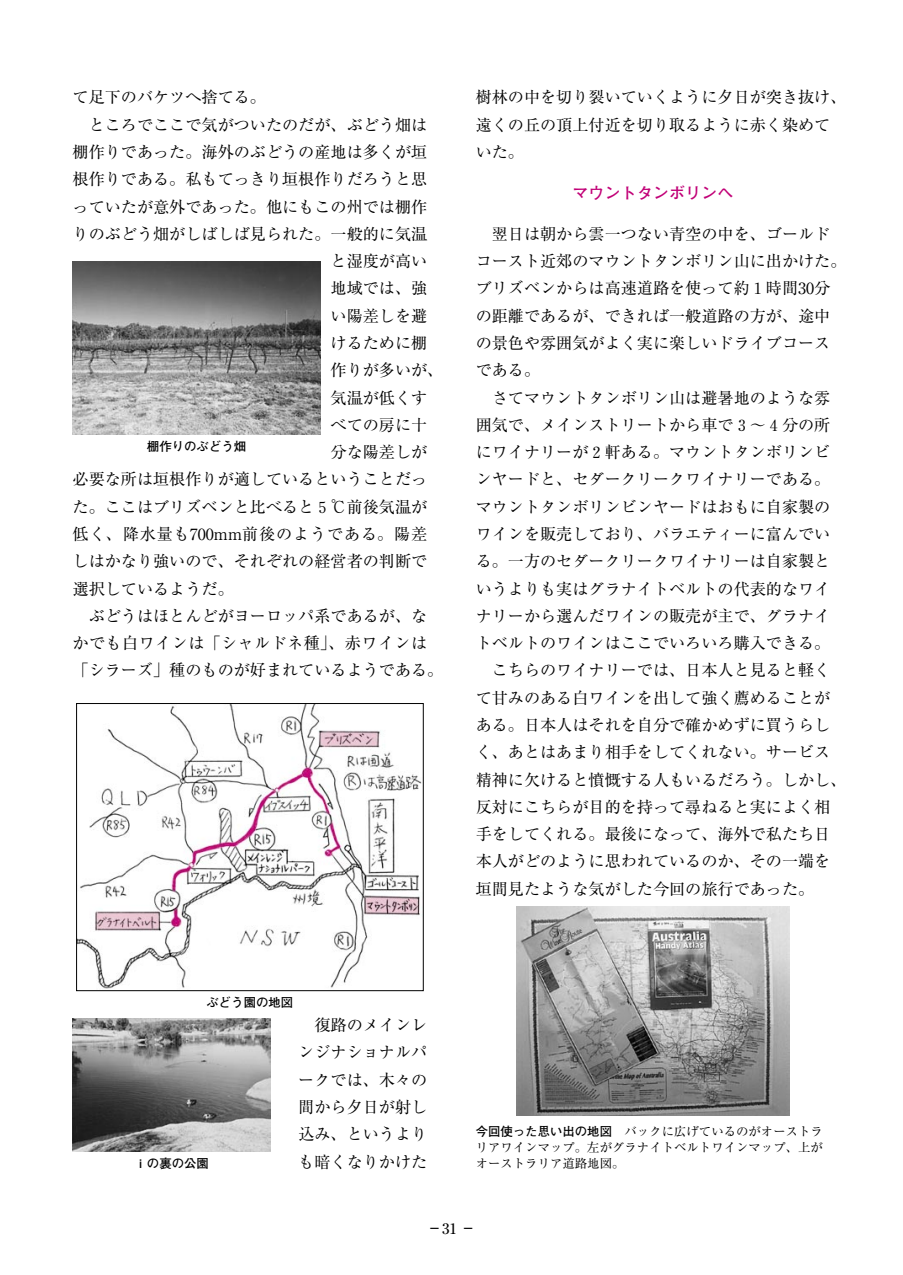
<style>
.page{position:relative;width:903px;height:1275px;background:#fff}
.page>*{position:absolute;margin:0;border:0;box-sizing:border-box;transform-origin:0 0}
.t1{font:16.1px/27.3px "Ryumin";color:#000}
.t2{font:16.1px "Ryumin";letter-spacing:.055em;color:#000}
.t3{font:16.1px "Ryumin";letter-spacing:.025em;color:#000}
.t4{font:700 16.1px "Futo Go B101";color:#c10077}
.t5{font:500 14.88px "Ryumin";color:#000}
.t6{font:12.42px/16.1px "Ryumin";color:#000;text-align:justify}
.t7{font:700 12.42px "Futo Go B101";color:#000}
.s1{font-family:"Futo Go B101";font-weight:700}
</style>
<div class="page">
<img style="left:73px;top:261px;width:248px;height:174px">
<img style="left:78px;top:705px;width:344px;height:284px">
<div style="left:76px;top:703px;width:348px;height:288px;border:1px solid #000"></div>
<img style="left:73px;top:1018px;width:198px;height:134px">
<img style="left:517px;top:907px;width:272px;height:208px">
<p class="t1" style="left:73px;top:84px;width:195px">て足下のバケツへ捨てる。</p>
<p class="t1" style="left:73px;top:111px;width:356px">　ところでここで気がついたのだが、ぶどう畑は</p>
<p class="t1" style="left:73px;top:138px;width:356px">棚作りであった。海外のぶどうの産地は多くが垣</p>
<p class="t1" style="left:73px;top:165px;width:356px">根作りである。私もてっきり垣根作りだろうと思</p>
<p class="t1" style="left:73px;top:193px;width:356px">っていたが意外であった。他にもこの州では棚作</p>
<p class="t1" style="left:73px;top:220px;width:356px">りのぶどう畑がしばしば見られた。一般的に気温</p>
<p class="t1" style="left:331px;top:247px;width:98px">と湿度が高い</p>
<p class="t1" style="left:331px;top:275px;width:98px">地域では、強</p>
<p class="t1" style="left:331px;top:302px;width:98px">い陽差しを避</p>
<p class="t1" style="left:331px;top:329px;width:98px">けるために棚</p>
<p class="t1" style="left:331px;top:356px;width:114px">作りが多いが、</p>
<p class="t1" style="left:331px;top:384px;width:98px">気温が低くす</p>
<p class="t1" style="left:331px;top:411px;width:98px">べての房に十</p>
<p class="t1" style="left:331px;top:438px;width:98px">分な陽差しが</p>
<p class="t1" style="left:73px;top:466px;width:356px">必要な所は垣根作りが適しているということだっ</p>
<p class="t1" style="left:73px;top:493px;width:356px">た。ここはブリズベンと比べると５℃前後気温が</p>
<p class="t2" style="left:73px;top:524px;width:356px">低く、降水量も700mm前後のようである。陽差</p>
<p class="t1" style="left:73px;top:547px;width:356px">しはかなり強いので、それぞれの経営者の判断で</p>
<p class="t1" style="left:73px;top:575px;width:163px">選択しているようだ。</p>
<p class="t1" style="left:73px;top:602px;width:356px">　ぶどうはほとんどがヨーロッパ系であるが、な</p>
<p class="t3" style="left:73px;top:634px;width:356px">かでも白ワインは「シャルドネ種」、赤ワインは</p>
<p class="t1" style="left:73px;top:657px;width:372px">「シラーズ」種のものが好まれているようである。</p>
<p class="t7" style="left:147px;top:439px;width:101px">棚作りのぶどう畑</p>
<p class="t7" style="left:206px;top:995px;width:88px">ぶどう園の地図</p>
<p class="t7" style="left:135px;top:1156px;width:76px">ｉの裏の公園</p>
<p class="t1" style="left:298px;top:1011px;width:130px;text-align:justify">　復路のメインレンジナショナルパークでは、木々の間から夕日が射し込み、というよりも暗くなりかけた</p>
<p class="t1" style="left:476px;top:84px;width:372px">樹林の中を切り裂いていくように夕日が突き抜け、遠くの丘の頂上付近を切り取るように赤く染めていた。</p>
<p class="t4" style="left:572px;top:184px;width:163px">マウントタンボリンへ</p>
<p class="t1" style="left:476px;top:220px;width:372px">　翌日は朝から雲一つない青空の中を、ゴールドコースト近郊のマウントタンボリン山に出かけた。ブリズベンからは高速道路を使って約１時間30分の距離であるが、できれば一般道路の方が、途中の景色や雰囲気がよく実に楽しいドライブコースである。<br>　さてマウントタンボリン山は避暑地のような雰囲気で、メインストリートから車で３～４分の所にワイナリーが２軒ある。マウントタンボリンビンヤードと、セダークリークワイナリーである。マウントタンボリンビンヤードはおもに自家製のワインを販売しており、バラエティーに富んでいる。一方のセダークリークワイナリーは自家製というよりも実はグラナイトベルトの代表的なワイナリーから選んだワインの販売が主で、グラナイトベルトのワインはここでいろいろ購入できる。　こちらのワイナリーでは、日本人と見ると軽くて甘みのある白ワインを出して強く薦めることがある。日本人はそれを自分で確かめずに買うらしく、あとはあまり相手をしてくれない。サービス精神に欠けると憤慨する人もいるだろう。しかし、反対にこちらが目的を持って尋ねると実によく相手をしてくれる。最後になって、海外で私たち日本人がどのように思われているのか、その一端を垣間見たような気がした今回の旅行であった。</p>
<p class="t6" style="left:476px;top:1123px;width:349px"><span class="s1">今回使った思い出の地図</span> バックに広げているのがオーストラリアワインマップ。左がグラナイトベルトワインマップ、上がオーストラリア道路地図。</p>
<p class="t5" style="left:427px;top:1219px;width:50px">－31 －</p>
</div>
